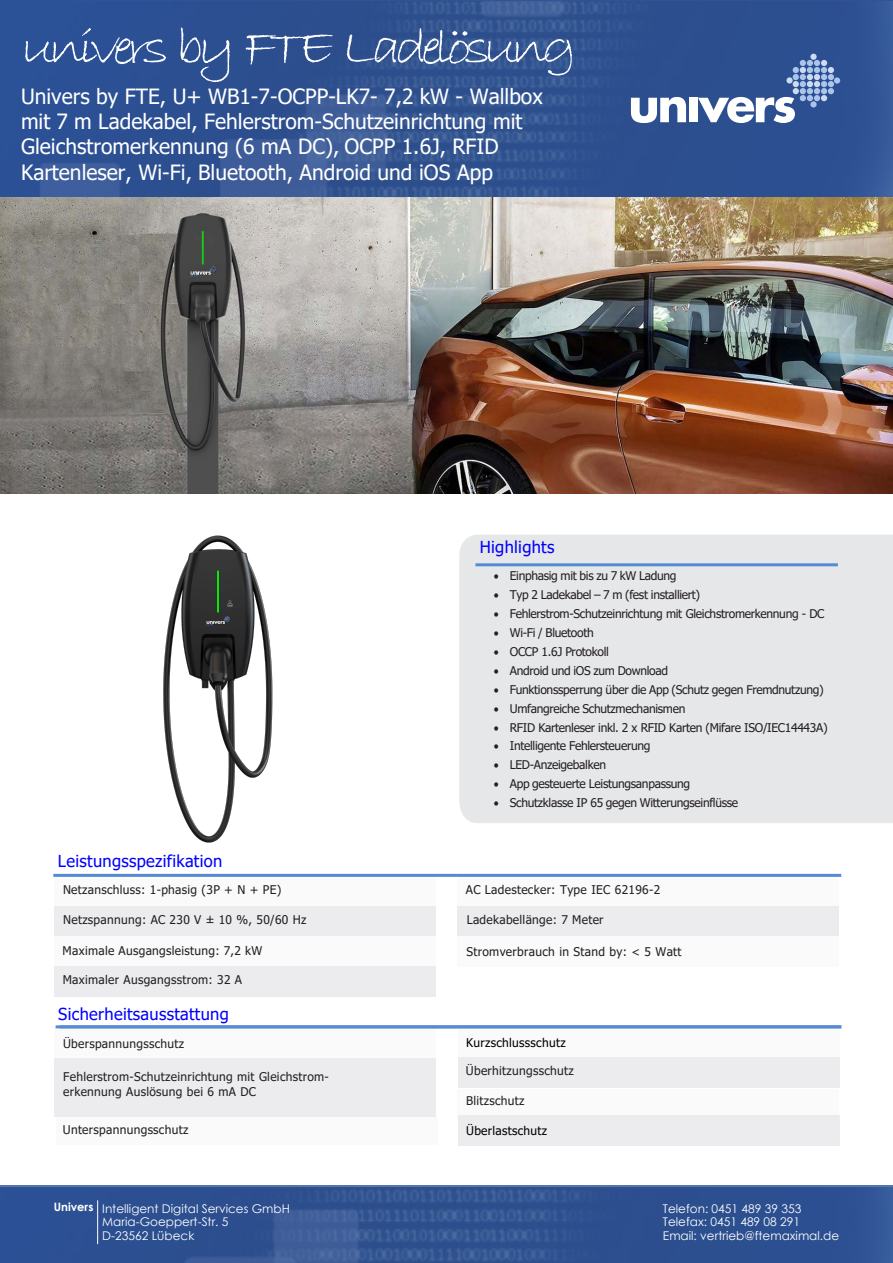
<style>
.page{position:relative;width:893px;height:1263px;background:#fff}
.page>*{position:absolute;margin:0;border:0;box-sizing:border-box;transform-origin:0 0}
.t1{font:51px "Bradley Hand ITC";letter-spacing:-.12em;color:#fff;scale:1.2 1}
.t2{font:21px/25.2px "Tahoma";color:#fff}
.t3{font:16.5px "Tahoma";letter-spacing:.02em;color:#00f}
.t4{font:12px "Tahoma";letter-spacing:-.025em;color:#231f20}
.t5{font:12px/14.4px "Tahoma";letter-spacing:.025em;color:#231f20}
.t6{font:12px/13.5px "Century Gothic";color:#fff}
.t7{font:12px "Tahoma";letter-spacing:.025em;color:#000}
.t8{font:700 11.55px "Century Gothic";color:#fff}
</style>
<div class="page">
<div style="left:457px;top:1089px;width:382px;height:28px;background:#fafafa"></div>
<div style="left:459px;top:1029px;width:381px;height:31px;background:#fafafa"></div>
<div style="left:54px;top:1028px;width:382px;height:30px;background:#fafafa"></div>
<div style="left:54px;top:1058px;width:382px;height:59px;background:#ececee"></div>
<div style="left:56px;top:1117px;width:382px;height:27px;background:#fafafa"></div>
<div style="left:458px;top:1115px;width:382px;height:30px;background:#ececee"></div>
<div style="left:457px;top:876px;width:382px;height:30px;background:#fafafa"></div>
<div style="left:457px;top:906px;width:382px;height:30px;background:#ececee"></div>
<div style="left:457px;top:936px;width:382px;height:30px;background:#fafafa"></div>
<div style="left:459px;top:535px;width:434px;height:288px;background:#e6e7e9"></div>
<div style="left:458px;top:1057px;width:382px;height:31px;background:#ececee"></div>
<img style="left:163px;top:535px;width:110px;height:308px">
<div style="left:54px;top:876px;width:382px;height:30px;background:#fafafa"></div>
<div style="left:54px;top:906px;width:382px;height:30px;background:#ececee"></div>
<div style="left:54px;top:936px;width:382px;height:30px;background:#fafafa"></div>
<div style="left:54px;top:966px;width:382px;height:31px;background:#ececee"></div>
<img style="left:0;top:0;width:893px;height:493px">
<svg style="left:631px;top:97px;width:55px;height:26px"></svg>
<div style="left:689px;top:98px;width:9px;height:24px;background:#fff"></div>
<svg style="left:698px;top:60px;width:136px;height:63px"></svg>
<div style="left:810px;top:54px;width:7px;height:6px;background:#ccdbf2;border-radius:50%"></div>
<svg style="left:810px;top:101px;width:7px;height:7px"></svg>
<svg style="left:786px;top:77px;width:7px;height:7px"></svg>
<div style="left:834px;top:77px;width:6px;height:7px;background:#abc4eb;border-radius:50%"></div>
<img style="left:0;top:1186px;width:893px;height:77px">
<hr style="left:97px;top:1200px;width:1px;height:44px;background:#fff">
<hr style="left:475px;top:563px;width:363px;height:3px;background:#578ad6">
<svg style="left:60px;top:1025px;width:781px;height:4px;background:#6c98da"></svg>
<svg style="left:53px;top:873px;width:788px;height:4px;background:#80a6df"></svg>
<h1 class="t1" style="left:21px;top:15px;width:465px">univers by FTE Ladelösung</h1>
<h2 class="t2" style="left:21px;top:85px;width:523px">Univers by FTE, U+ WB1-7-OCPP-LK7- 7,2 kW - Wallbox mit 7 m Ladekabel, Fehlerstrom-Schutzeinrichtung mit Gleichstromerkennung (6 mA DC), OCPP 1.6J, RFID Kartenleser, Wi-Fi, Bluetooth, Android und iOS App</h2>
<h3 class="t3" style="left:58px;top:850px;width:166px">Leistungsspezifikation</h3>
<p class="t5" style="left:63px;top:883px;width:220px">Netzanschluss: 1-phasig (3P + N + PE)</p>
<p class="t5" style="left:63px;top:913px;width:245px">Netzspannung: AC 230 V ± 10 %, 50/60 Hz</p>
<p class="t5" style="left:63px;top:944px;width:201px">Maximale Ausgangsleistung: 7,2 kW</p>
<p class="t5" style="left:63px;top:972px;width:181px">Maximaler Ausgangsstrom: 32 A</p>
<p class="t3" style="left:58px;top:1003px;width:172px">Sicherheitsausstattung</p>
<p class="t3" style="left:480px;top:536px;width:76px">Highlights</p>
<p class="t4" style="left:494px;top:568px;width:184px">• Einphasig mit bis zu 7 kW Ladung</p>
<p class="t4" style="left:494px;top:587px;width:208px">• Typ 2 Ladekabel – 7 m (fest installiert)</p>
<p class="t4" style="left:494px;top:606px;width:332px">• Fehlerstrom-Schutzeinrichtung mit Gleichstromerkennung - DC</p>
<p class="t4" style="left:494px;top:625px;width:101px">• Wi-Fi / Bluetooth</p>
<p class="t4" style="left:494px;top:643px;width:117px">• OCCP 1.6J Protokoll</p>
<p class="t4" style="left:494px;top:662px;width:176px">• Android und iOS zum Download</p>
<p class="t4" style="left:494px;top:681px;width:331px">• Funktionssperrung über die App (Schutz gegen Fremdnutzung)</p>
<p class="t4" style="left:494px;top:700px;width:193px">• Umfangreiche Schutzmechanismen</p>
<p class="t4" style="left:494px;top:719px;width:335px">• RFID Kartenleser inkl. 2 x RFID Karten (Mifare ISO/IEC14443A)</p>
<p class="t4" style="left:494px;top:738px;width:158px">• Intelligente Fehlersteuerung</p>
<p class="t4" style="left:494px;top:757px;width:114px">• LED-Anzeigebalken</p>
<p class="t4" style="left:494px;top:776px;width:198px">• App gesteuerte Leistungsanpassung</p>
<p class="t4" style="left:494px;top:795px;width:246px">• Schutzklasse IP 65 gegen Witterungseinflüsse</p>
<p class="t5" style="left:466px;top:883px;width:196px">AC Ladestecker: Type IEC 62196-2</p>
<p class="t5" style="left:467px;top:913px;width:138px">Ladekabellänge: 7 Meter</p>
<p class="t5" style="left:467px;top:945px;width:217px">Stromverbrauch in Stand by: &lt; 5 Watt</p>
<p class="t5" style="left:63px;top:1037px;width:123px">Überspannungsschutz</p>
<p class="t7" style="left:466px;top:1034px;width:101px">Kurzschlussschutz</p>
<p class="t5" style="left:466px;top:1064px;width:110px">Überhitzungsschutz</p>
<p class="t5" style="left:63px;top:1070px;width:267px">Fehlerstrom-Schutzeinrichtung mit Gleichstrom&shy;erkennung Auslösung bei 6 mA DC</p>
<p class="t5" style="left:63px;top:1123px;width:127px">Unterspannungsschutz</p>
<p class="t7" style="left:466px;top:1122px;width:83px">Überlastschutz</p>
<p class="t5" style="left:466px;top:1094px;width:60px">Blitzschutz</p>
<p class="t8" style="left:54px;top:1202px;width:41px">Univers</p>
<p class="t6" style="left:663px;top:1203px;width:178px">Telefon: 0451 489 39 353<br>Telefax: 0451 489 08 291<br>Email: vertrieb@ftemaximal.de</p>
<p class="t6" style="left:102px;top:1202px;width:189px">Intelligent Digital Services GmbH<br>Maria-Goeppert-Str. 5<br>D-23562 Lübeck</p>
</div>
